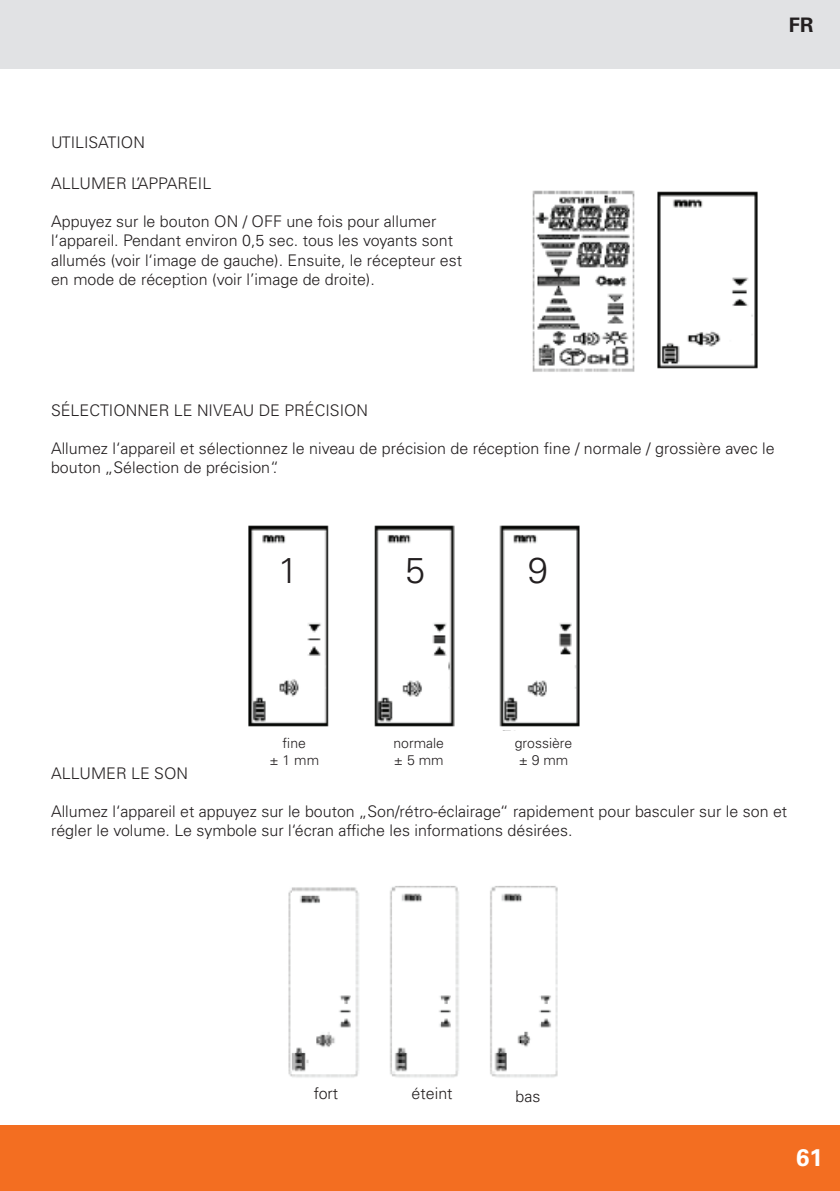
<style>
.page{position:relative;width:840px;height:1191px;background:#fff}
.page>*{position:absolute;margin:0;border:0;box-sizing:border-box;transform-origin:0 0}
.t1{font:300 36px "Univers LT Std";color:#231f20}
.t2{font:700 24px "Univers LT Std";color:#fff}
.t3{font:700 20px "Univers LT Std";color:#231f20}
.t4{font:300 16px/19.2px "Univers LT Std";color:#231f20}
.t5{font:300 14px/16.8px "Univers LT Std";color:#231f20}
</style>
<div class="page">
<div style="left:0;top:1125px;width:839px;height:66px;background:#f36e21"></div>
<div style="left:0;top:0;width:839px;height:68px;background:#e1e2e4"></div>
<img style="left:532px;top:190px;width:103px;height:182px">
<img style="left:657px;top:191px;width:101px;height:178px">
<img style="left:248px;top:525px;width:332px;height:206px">
<img style="left:288px;top:886px;width:270px;height:192px">
<p class="t4" style="left:51px;top:132px;width:95px">UTILISATION</p>
<p class="t4" style="left:51px;top:173px;width:162px">ALLUMER L’APPAREIL</p>
<p class="t4" style="left:51px;top:212px;width:412px">Appuyez sur le bouton ON / OFF une fois pour allumer l‘appareil. Pendant environ 0,5 sec. tous les voyants sont allumés (voir l‘image de gauche). Ensuite, le récepteur est en mode de réception (voir l’image de droite).</p>
<p class="t3" style="left:788px;top:13px;width:26px">FR</p>
<p class="t4" style="left:51px;top:400px;width:318px">SÉLECTIONNER LE NIVEAU DE PRÉCISION</p>
<p class="t4" style="left:51px;top:439px;width:724px">Allumez l‘appareil et sélectionnez le niveau de précision de réception fine / normale / grossière avec le bouton „Sélection de précision“.</p>
<h1 class="t1" style="left:278px;top:548px;width:22px">1</h1>
<h1 class="t1" style="left:405px;top:548px;width:22px">5</h1>
<h1 class="t1" style="left:527px;top:548px;width:22px">9</h1>
<p class="t5" style="left:269px;top:734px;width:51px;text-align:center">fine<br>± 1 mm</p>
<p class="t5" style="left:393px;top:734px;width:52px">normale ± 5 mm</p>
<p class="t5" style="left:514px;top:734px;width:59px">grossière ± 9 mm</p>
<p class="t4" style="left:51px;top:763px;width:138px">ALLUMER LE SON</p>
<p class="t4" style="left:51px;top:801px;width:737px">Allumez l‘appareil et appuyez sur le bouton „Son/rétro-éclairage“ rapidement pour basculer sur le son et régler le volume. Le symbole sur l‘écran affiche les informations désirées.</p>
<p class="t4" style="left:313px;top:1083px;width:26px">fort</p>
<p class="t4" style="left:411px;top:1083px;width:42px">éteint</p>
<p class="t4" style="left:515px;top:1086px;width:26px">bas</p>
<h2 class="t2" style="left:795px;top:1143px;width:28px">61</h2>
</div>
